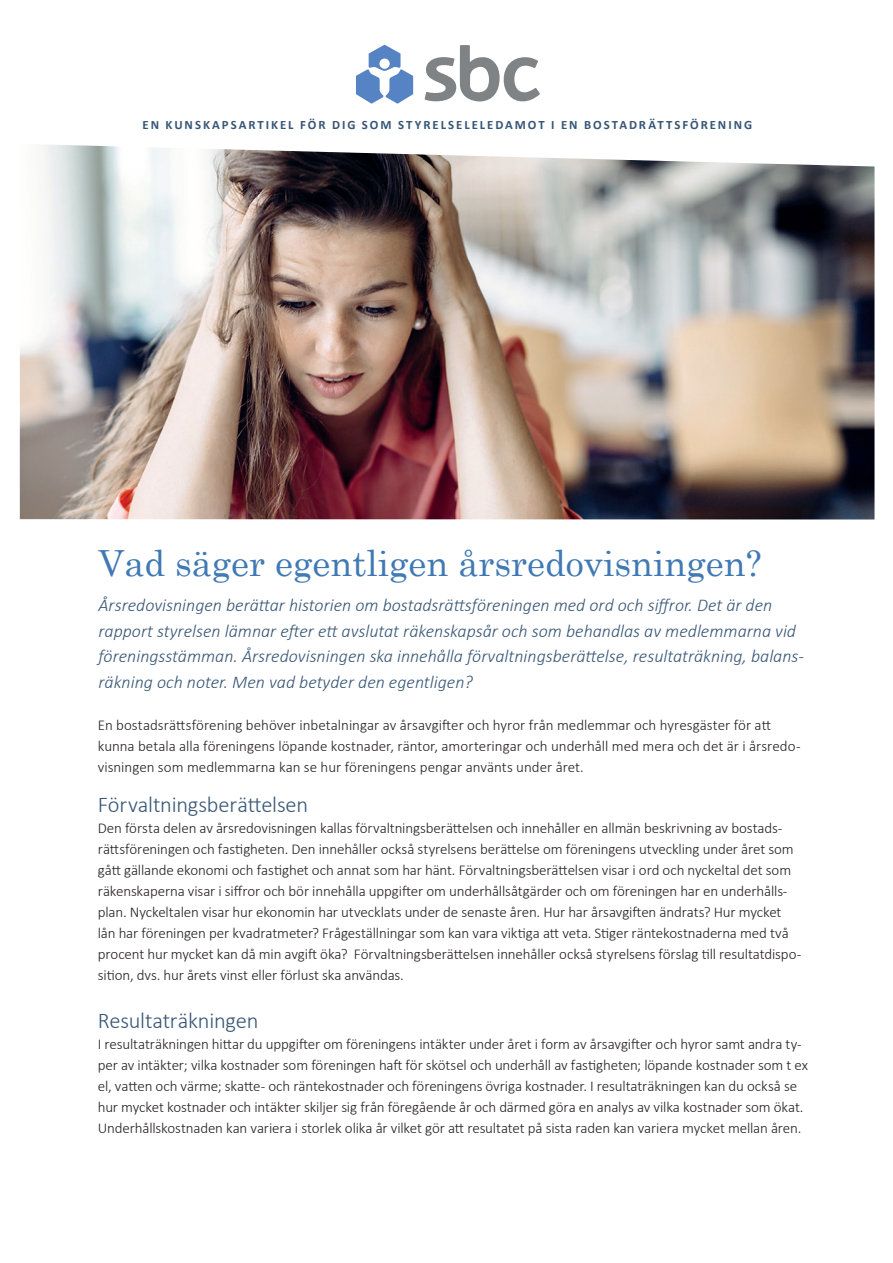
<style>
.page{position:relative;width:893px;height:1263px;background:#fff}
.page>*{position:absolute;margin:0;border:0;box-sizing:border-box;transform-origin:0 0}
.t1{font:36px "Century Schoolbook";color:#4079b4}
.t2{font:300 22.5px "Calibri";letter-spacing:-.01em;color:#375675}
.t3{font:italic 300 18px/25.5px "Calibri";color:#375675}
.t4{font:300 15px/21px "Calibri";letter-spacing:-.01em;color:#231f20}
.t5{font:700 12.75px "Calibri";letter-spacing:.155em;color:#375675}
</style>
<div class="page">
<img style="left:20px;top:145px;width:854px;height:374px">
<svg style="left:356px;top:45px;width:57px;height:59px"></svg>
<svg style="left:425px;top:45px;width:115px;height:57px"></svg>
<p class="t5" style="left:143px;top:116px;width:611px">EN KUNSKAPSARTIKEL FÖR DIG SOM STYRELSELELEDAMOT I EN BOSTADRÄTTSFÖRENING</p>
<h1 class="t1" style="left:99px;top:533px;width:665px">Vad säger egentligen årsredovisningen?</h1>
<p class="t3" style="left:99px;top:592px;width:707px">Årsredovisningen berättar historien om bostadsrättsföreningen med ord och siffror. Det är den rapport styrelsen lämnar efter ett avslutat räkenskapsår och som behandlas av medlemmarna vid föreningsstämman. Årsredovisningen ska innehålla förvaltningsberättelse, resultaträkning, balans&shy;räkning och noter. Men vad betyder den egentligen?</p>
<p class="t4" style="left:98px;top:714px;width:704px">En bostadsrättsförening behöver inbetalningar av årsavgifter och hyror från medlemmar och hyresgäster för att kunna betala alla föreningens löpande kostnader, räntor, amorteringar och underhåll med mera och det är i årsredo&shy;visningen som medlemmarna kan se hur föreningens pengar använts under året.</p>
<h2 class="t2" style="left:98px;top:791px;width:212px">Förvaltningsberättelsen</h2>
<p class="t4" style="left:98px;top:818px;width:705px">Den första delen av årsredovisningen kallas förvaltningsberättelsen och innehåller en allmän beskrivning av bostads&shy;rättsföreningen och fastigheten. Den innehåller också styrelsens berättelse om föreningens utveckling under året som gått gällande ekonomi och fastighet och annat som har hänt. Förvaltningsberättelsen visar i ord och nyckeltal det som räkenskaperna visar i siffror och bör innehålla uppgifter om underhållsåtgärder och om föreningen har en underhålls&shy;plan. Nyckeltalen visar hur ekonomin har utvecklats under de senaste åren. Hur har årsavgiften ändrats? Hur mycket lån har föreningen per kvadratmeter? Frågeställningar som kan vara viktiga att veta. Stiger räntekostnaderna med två procent hur mycket kan då min avgift öka? Förvaltningsberättelsen innehåller också styrelsens förslag till resultatdispo&shy;sition, dvs. hur årets vinst eller förlust ska användas.</p>
<h2 class="t2" style="left:98px;top:1007px;width:162px">Resultaträkningen</h2>
<p class="t4" style="left:98px;top:1034px;width:712px">I resultaträkningen hittar du uppgifter om föreningens intäkter under året i form av årsavgifter och hyror samt andra ty&shy;per av intäkter; vilka kostnader som föreningen haft för skötsel och underhåll av fastigheten; löpande kostnader som t ex el, vatten och värme; skatte- och räntekostnader och föreningens övriga kostnader. I resultaträkningen kan du också se hur mycket kostnader och intäkter skiljer sig från föregående år och därmed göra en analys av vilka kostnader som ökat.<br>Underhållskostnaden kan variera i storlek olika år vilket gör att resultatet på sista raden kan variera mycket mellan åren.</p>
</div>
